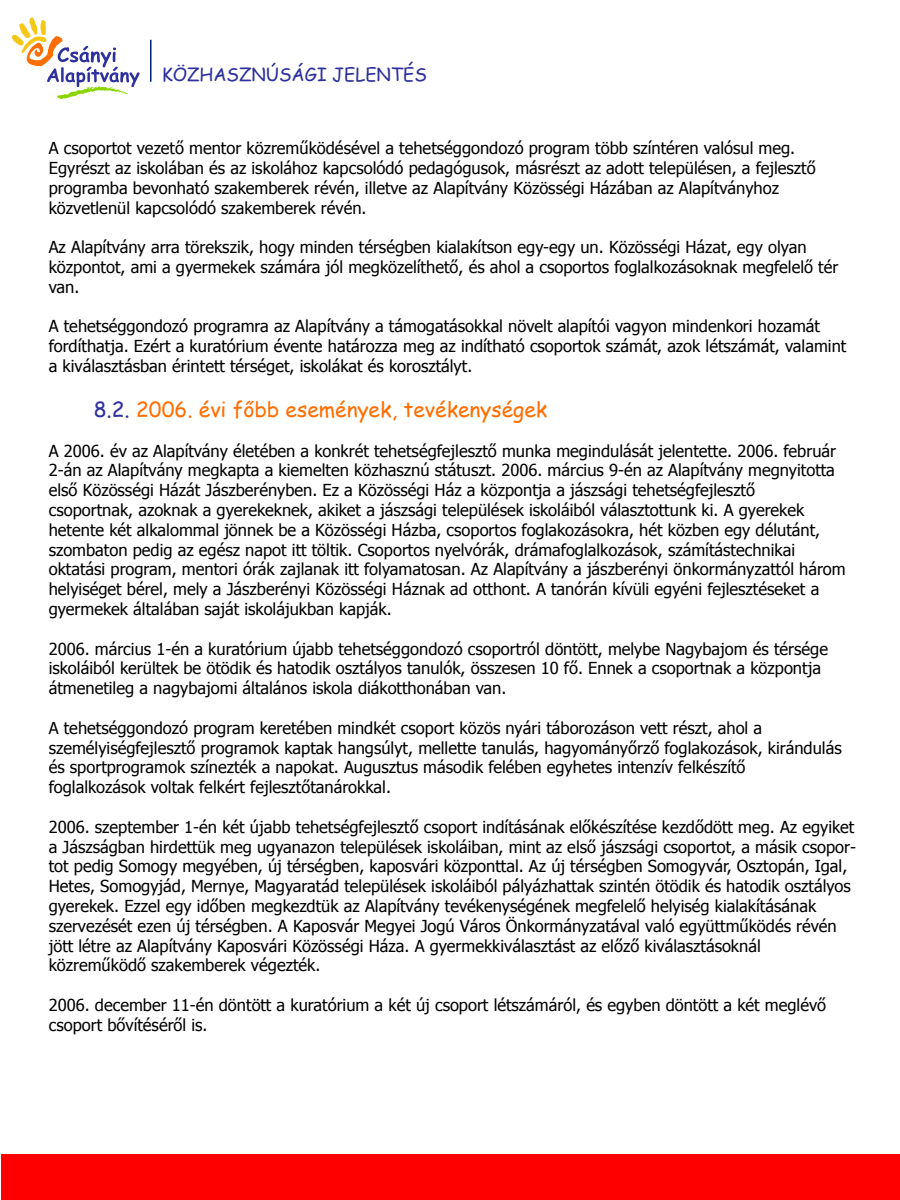
<style>
.page{position:relative;width:900px;height:1200px;background:#fff}
.page>*{position:absolute;margin:0;border:0;box-sizing:border-box;transform-origin:0 0}
.t1{font:21px "Comic Sans MS";color:#ff6e00}
.t2{font:18px "Comic Sans MS";color:#2e309e}
.t3{font:16.5px/19.8px "Tahoma";color:#000}
.s1{color:#2e309e}
</style>
<div class="page">
<svg style="left:12px;top:17px;width:128px;height:83px"></svg>
<hr style="left:150px;top:40px;width:2px;height:42px;background:#051e77">
<div style="left:1px;top:1154px;width:899px;height:46px;background:#f00"></div>
<p class="t2" style="left:162px;top:61px;width:267px">KÖZHASZNÚSÁGI JELENTÉS</p>
<p class="t3" style="left:49px;top:138px;width:769px">A csoportot vezető mentor közreműködésével a tehetséggondozó program több színtéren valósul meg.<br>Egyrészt az iskolában és az iskolához kapcsolódó pedagógusok, másrészt az adott településen, a fejlesztő programba bevonható szakemberek révén, illetve az Alapítvány Közösségi Házában az Alapítványhoz közvetlenül kapcsolódó szakemberek révén.</p>
<p class="t3" style="left:49px;top:237px;width:791px">Az Alapítvány arra törekszik, hogy minden térségben kialakítson egy-egy un. Közösségi Házat, egy olyan központot, ami a gyermekek számára jól megközelíthető, és ahol a csoportos foglalkozásoknak megfelelő tér van.</p>
<p class="t3" style="left:49px;top:316px;width:799px">A tehetséggondozó programra az Alapítvány a támogatásokkal növelt alapítói vagyon mindenkori hozamát fordíthatja. Ezért a kuratórium évente határozza meg az indítható csoportok számát, azok létszámát, valamint a kiválasztásban érintett térséget, iskolákat és korosztályt.</p>
<p class="t1" style="left:94px;top:394px;width:455px"><span class="s1">8.2.</span> 2006. évi főbb események, tevékenységek</p>
<p class="t3" style="left:49px;top:440px;width:799px">A 2006. év az Alapítvány életében a konkrét tehetségfejlesztő munka megindulását jelentette. 2006. február 2-án az Alapítvány megkapta a kiemelten közhasznú státuszt. 2006. március 9-én az Alapítvány megnyitotta első Közösségi Házát Jászberényben. Ez a Közösségi Ház a központja a jászsági tehetségfejlesztő<br>csoportnak, azoknak a gyerekeknek, akiket a jászsági települések iskoláiból választottunk ki. A gyerekek hetente két alkalommal jönnek be a Közösségi Házba, csoportos foglakozásokra, hét közben egy délutánt, szombaton pedig az egész napot itt töltik. Csoportos nyelvórák, drámafoglalkozások, számítástechnikai oktatási program, mentori órák zajlanak itt folyamatosan. Az Alapítvány a jászberényi önkormányzattól három helyiséget bérel, mely a Jászberényi Közösségi Háznak ad otthont. A tanórán kívüli egyéni fejlesztéseket a gyermekek általában saját iskolájukban kapják.</p>
<p class="t3" style="left:49px;top:638px;width:781px">2006. március 1-én a kuratórium újabb tehetséggondozó csoportról döntött, melybe Nagybajom és térsége iskoláiból kerültek be ötödik és hatodik osztályos tanulók, összesen 10 fő. Ennek a csoportnak a központja átmenetileg a nagybajomi általános iskola diákotthonában van.</p>
<p class="t3" style="left:49px;top:717px;width:794px">A tehetséggondozó program keretében mindkét csoport közös nyári táborozáson vett részt, ahol a személyiségfejlesztő programok kaptak hangsúlyt, mellette tanulás, hagyományőrző foglakozások, kirándulás és sportprogramok színezték a napokat. Augusztus második felében egyhetes intenzív felkészítő foglalkozások voltak felkért fejlesztőtanárokkal.</p>
<p class="t3" style="left:49px;top:816px;width:809px">2006. szeptember 1-én két újabb tehetségfejlesztő csoport indításának előkészítése kezdődött meg. Az egyiket a Jászságban hirdettük meg ugyanazon települések iskoláiban, mint az első jászsági csoportot, a másik csopor&shy;tot pedig Somogy megyében, új térségben, kaposvári központtal. Az új térségben Somogyvár, Osztopán, Igal, Hetes, Somogyjád, Mernye, Magyaratád települések iskoláiból pályázhattak szintén ötödik és hatodik osztályos gyerekek. Ezzel egy időben megkezdtük az Alapítvány tevékenységének megfelelő helyiség kialakításának szervezését ezen új térségben. A Kaposvár Megyei Jogú Város Önkormányzatával való együttműködés révén jött létre az Alapítvány Kaposvári Közösségi Háza. A gyermekkiválasztást az előző kiválasztásoknál közreműködő szakemberek végezték.</p>
<p class="t3" style="left:49px;top:994px;width:779px">2006. december 11-én döntött a kuratórium a két új csoport létszámáról, és egyben döntött a két meglévő csoport bővítéséről is.</p>
</div>
